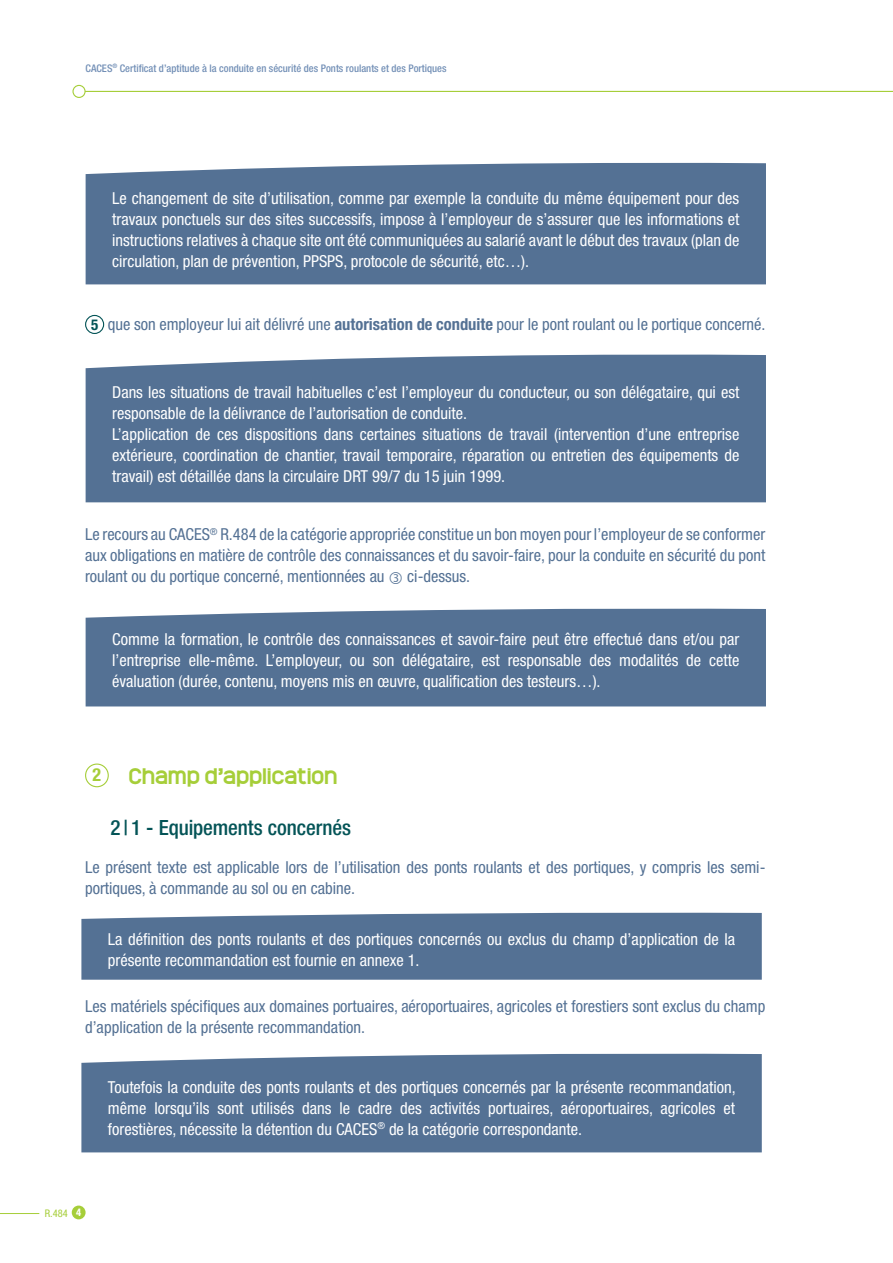
<style>
.page{position:relative;width:893px;height:1263px;background:#fff}
.page>*{position:absolute;margin:0;border:0;box-sizing:border-box;transform-origin:0 0}
.t1{font:500 condensed 21px "Helvetica Neue LT Std";letter-spacing:-.005em;color:#045457}
.t2{font:700 21px "Monark";color:#a6ce39}
.t3{font:700 condensed 18px "Helvetica Neue LT Std";color:#a6ce39}
.t4{font:condensed 16.5px/21px "Helvetica Neue LT Std";color:#fff;text-align:justify}
.t5{font:condensed 16.5px/21px "Helvetica Neue LT Std";color:#547194}
.t6{font:500 condensed 10.5px "Helvetica Neue LT Std";color:#728fb6}
.t7{font:condensed 10.5px "Helvetica Neue LT Std";color:#a6ce39}
.s1{font-weight:700;font-size:15px;color:#045457}
.s2{font-weight:700}
.s3{font-weight:700;color:#fff}
</style>
<div class="page">
<div style="left:72px;top:1205px;width:14px;height:14px;background:#a6ce39;border-radius:50%"></div>
<hr style="left:0;top:1213px;width:39px;height:1px;background:#a6ce39">
<hr style="left:81px;top:91px;width:812px;height:1px;background:#a6ce39">
<div style="left:73px;top:85px;width:12px;height:12px;background:#fff;border-radius:50%"></div>
<div style="left:72px;top:85px;width:14px;height:13px;border:1px solid #a6ce39;border-radius:50%"></div>
<div style="left:85px;top:315px;width:19px;height:19px;border:1px solid #045457;border-radius:50%"></div>
<div style="left:85px;top:763px;width:24px;height:24px;border:1px solid #a6ce39;border-radius:50%"></div>
<div style="left:86px;top:162px;width:680px;height:122px;background:#547194"></div>
<div style="left:86px;top:354px;width:680px;height:148px;background:#547194"></div>
<div style="left:86px;top:608px;width:680px;height:98px;background:#547194"></div>
<div style="left:81px;top:912px;width:681px;height:68px;background:#547194"></div>
<div style="left:81px;top:1053px;width:681px;height:99px;background:#547194"></div>
<p class="t6" style="left:86px;top:62px;width:362px">CACES<sup>®</sup> Certificat d’aptitude à la conduite en sécurité des Ponts roulants et des Portiques</p>
<p class="t4" style="left:112px;top:187px;width:629px">Le changement de site d’utilisation, comme par exemple la conduite du même équipement pour des travaux ponctuels sur des sites successifs, impose à l’employeur de s’assurer que les informations et instructions relatives à chaque site ont été communiquées au salarié avant le début des travaux (plan de circulation, plan de prévention, PPSPS, protocole de sécurité, etc…).</p>
<p class="t5" style="left:91px;top:313px;width:676px"><span class="s1">5</span> que son employeur lui ait délivré une <span class="s2">autorisation de conduite</span> pour le pont roulant ou le portique concerné.</p>
<p class="t4" style="left:112px;top:382px;width:629px;text-align:left">Dans les situations de travail habituelles c’est l’employeur du conducteur, ou son délégataire, qui est responsable de la délivrance de l’autorisation de conduite.<br>L’application de ces dispositions dans certaines situations de travail (intervention d’une entreprise extérieure, coordination de chantier, travail temporaire, réparation ou entretien des équipements de travail) est détaillée dans la circulaire DRT 99/7 du 15 juin 1999.</p>
<p class="t5" style="left:85px;top:524px;width:682px;text-align:justify">Le recours au CACES<sup>®</sup> R.484 de la catégorie appropriée constitue un bon moyen pour l’employeur de se conformer aux obligations en matière de contrôle des connaissances et du savoir-faire, pour la conduite en sécurité du pont roulant ou du portique concerné, mentionnées au</p>
<p class="t5" style="left:407px;top:566px;width:64px">ci-dessus.</p>
<p class="t4" style="left:112px;top:629px;width:629px">Comme la formation, le contrôle des connaissances et savoir-faire peut être effectué dans et/ou par l’entreprise elle-même. L’employeur, ou son délégataire, est responsable des modalités de cette évaluation (durée, contenu, moyens mis en œuvre, qualification des testeurs…).</p>
<p class="t3" style="left:92px;top:764px;width:10px">2</p>
<p class="t2" style="left:129px;top:761px;width:210px">Champ d’application</p>
<p class="t1" style="left:111px;top:815px;width:242px">2 | 1 - Equipements concernés</p>
<p class="t5" style="left:85px;top:856px;width:682px">Le présent texte est applicable lors de l’utilisation des ponts roulants et des portiques, y compris les semi&shy;portiques, à commande au sol ou en cabine.</p>
<p class="t4" style="left:108px;top:928px;width:629px">La définition des ponts roulants et des portiques concernés ou exclus du champ d’application de la présente recommandation est fournie en annexe 1.</p>
<p class="t5" style="left:85px;top:995px;width:682px">Les matériels spécifiques aux domaines portuaires, aéroportuaires, agricoles et forestiers sont exclus du champ d’application de la présente recommandation.</p>
<p class="t4" style="left:108px;top:1076px;width:629px">Toutefois la conduite des ponts roulants et des portiques concernés par la présente recommandation, même lorsqu’ils sont utilisés dans le cadre des activités portuaires, aéroportuaires, agricoles et forestières, nécessite la détention du CACES<sup>®</sup> de la catégorie correspondante.</p>
<p class="t7" style="left:45px;top:1207px;width:38px">R.484 <span class="s3">4</span></p>
</div>
